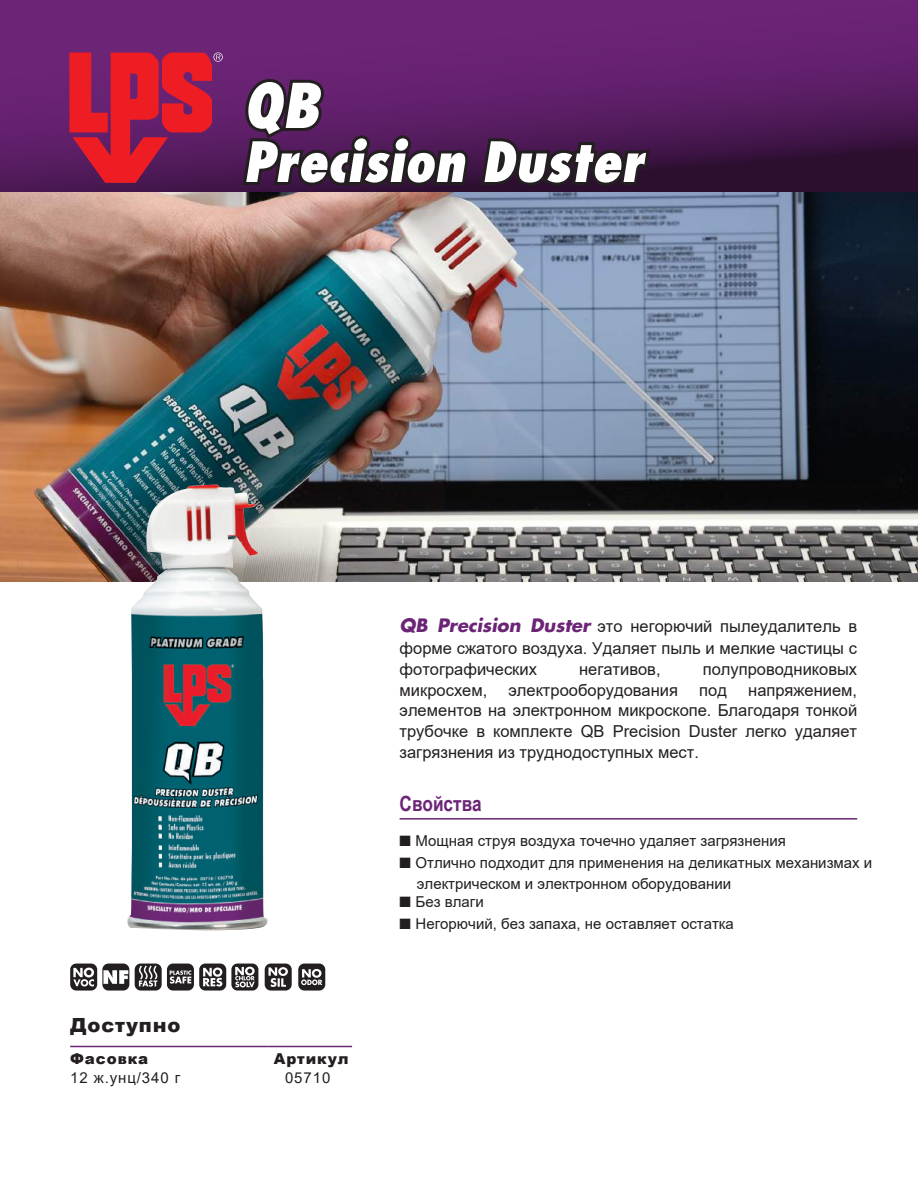
<style>
.page{position:relative;width:918px;height:1188px;background:#fff}
.page>*{position:absolute;margin:0;border:0;box-sizing:border-box;transform-origin:0 0}
.t1{font:italic 800 condensed 60px "Futura";color:#fff}
.t2{font:italic 800 condensed 54px "Futura";color:#fff}
.t3{font:700 21px "Arial Narrow";color:#6c2476}
.t4{font:900 19.5px "Arial";letter-spacing:.045em;color:#231f20}
.t5{font:16.5px/20.7px "Arial";color:#231f20;text-align:justify}
.t6{font:15px/20.9px "Arial";color:#231f20}
.t7{font:900 15px "Arial";letter-spacing:.06em;color:#231f20}
.s1{font-family:"Futura";font-weight:700;font-style:italic;font-size:18px;color:#6c2476}
</style>
<div class="page">
<svg style="left:0;top:0;width:918px;height:192px;background:#5d1e66"></svg>
<svg style="left:69px;top:52px;width:154px;height:131px;background:#ae1d40"></svg>
<img style="left:0;top:192px;width:918px;height:389px">
<img style="left:126px;top:484px;width:142px;height:447px">
<hr style="left:400px;top:818px;width:457px;height:2px;background:#6c2476">
<hr style="left:70px;top:1046px;width:198px;height:1px;background:#6c2476">
<hr style="left:268px;top:1046px;width:84px;height:1px;background:#6c2476">
<svg style="left:239px;top:76px;width:414px;height:113px;background:#471c4d"></svg>
<div style="left:70px;top:964px;width:27px;height:27px;background:#231f20;border-radius:6px"></div>
<svg style="left:73px;top:968px;width:21px;height:19px"></svg>
<div style="left:102px;top:964px;width:27px;height:27px;background:#231f20;border-radius:6px"></div>
<svg style="left:103px;top:970px;width:25px;height:14px"></svg>
<div style="left:135px;top:964px;width:27px;height:27px;background:#231f20;border-radius:6px"></div>
<svg style="left:138px;top:965px;width:20px;height:22px"></svg>
<div style="left:167px;top:964px;width:27px;height:27px;background:#231f20;border-radius:6px"></div>
<svg style="left:170px;top:970px;width:21px;height:14px"></svg>
<div style="left:199px;top:964px;width:27px;height:27px;background:#231f20;border-radius:6px"></div>
<svg style="left:203px;top:968px;width:19px;height:19px"></svg>
<div style="left:231px;top:964px;width:27px;height:27px;background:#231f20;border-radius:6px"></div>
<svg style="left:235px;top:967px;width:20px;height:20px"></svg>
<div style="left:265px;top:964px;width:27px;height:27px;background:#231f20;border-radius:6px"></div>
<svg style="left:268px;top:967px;width:20px;height:20px"></svg>
<div style="left:298px;top:964px;width:27px;height:27px;background:#231f20;border-radius:6px"></div>
<svg style="left:301px;top:969px;width:21px;height:16px"></svg>
<h1 class="t1" style="left:243px;top:68px;width:77px">QB</h1>
<h2 class="t2" style="left:243px;top:128px;width:402px">Precision Duster</h2>
<p class="t4" style="left:70px;top:1011px;width:112px">Доступно</p>
<p class="t7" style="left:70px;top:1048px;width:80px">Фасовка</p>
<p class="t6" style="left:70px;top:1067px;width:111px">12 ж.унц/340 г</p>
<p class="t7" style="left:274px;top:1048px;width:76px">Артикул</p>
<p class="t6" style="left:285px;top:1067px;width:47px">05710</p>
<p class="t5" style="left:400px;top:616px;width:459px;line-height:21.3px"><span class="s1">QB Precision Duster</span> это негорючий пылеудалитель в форме сжатого воздуха. Удаляет пыль и мелкие частицы с фотографических</p>
<p class="t5" style="left:579px;top:659px;width:83px">негативов,</p>
<p class="t5" style="left:703px;top:659px;width:156px">полупроводниковых</p>
<p class="t5" style="left:400px;top:679px;width:89px">микросхем,</p>
<p class="t5" style="left:509px;top:679px;width:171px">электрооборудования</p>
<p class="t5" style="left:699px;top:679px;width:29px">под</p>
<p class="t5" style="left:400px;top:679px;width:459px;text-indent:349px">напряжением, элементов на электронном микроскопе. Благодаря тонкой трубочке в комплекте QB Precision Duster легко удаляет загрязнения из труднодоступных мест.</p>
<p class="t3" style="left:400px;top:787px;width:84px">Свойства</p>
<p class="t6" style="left:400px;top:830px;width:388px">■ Мощная струя воздуха точечно удаляет загрязнения</p>
<p class="t6" style="left:417px;top:852px;width:457px;text-indent:-17px">■ Отлично подходит для применения на деликатных механизмах и электрическом и электронном оборудовании</p>
<p class="t6" style="left:400px;top:891px;width:86px">■ Без влаги</p>
<p class="t6" style="left:400px;top:913px;width:336px">■ Негорючий, без запаха, не оставляет остатка</p>
</div>
